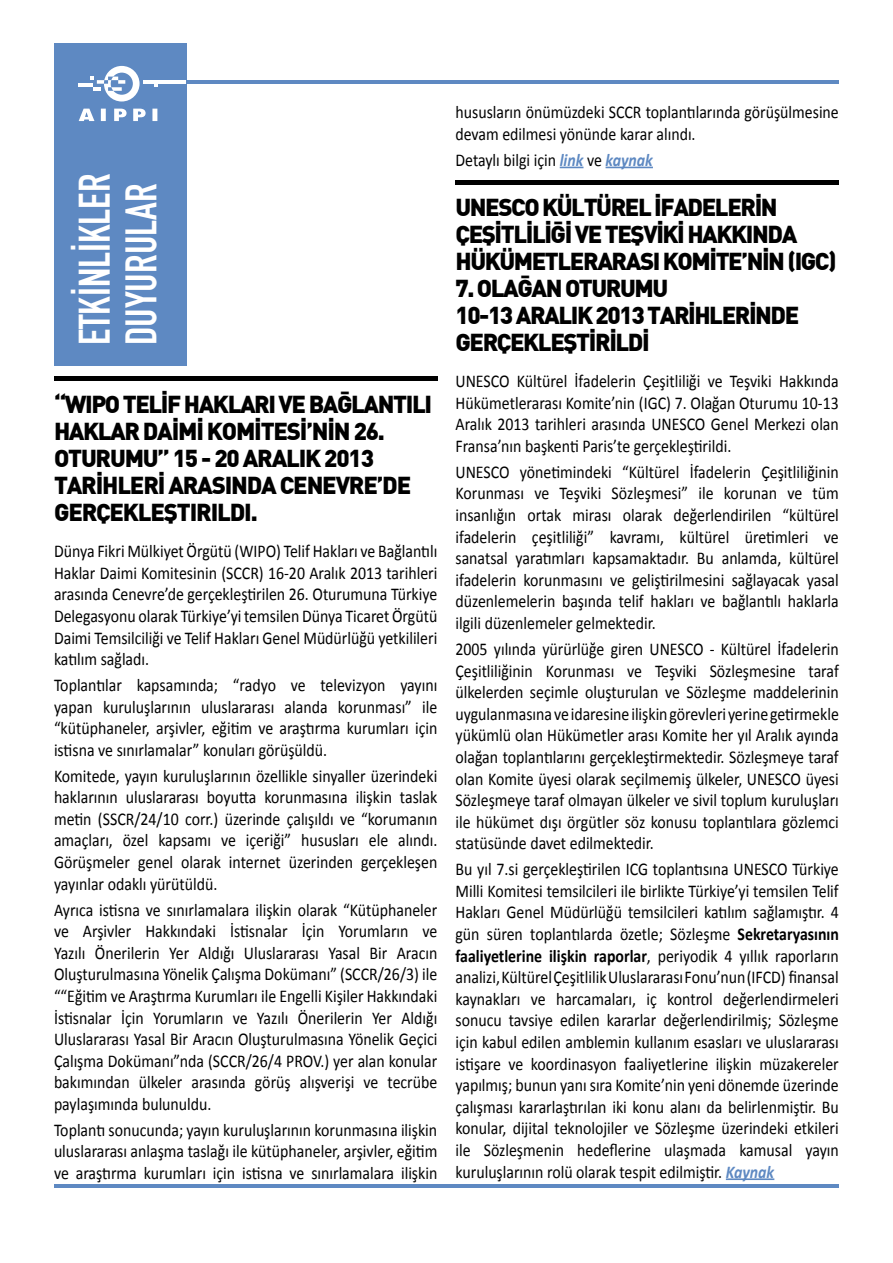
<style>
.page{position:relative;width:893px;height:1263px;background:#fff}
.page>*{position:absolute;margin:0;border:0;box-sizing:border-box;transform-origin:0 0}
.t1{font:43.5px/46.5px "DIN Engschrift Std";color:#fff}
.t2{font:900 24px/27px "DIN Bek";letter-spacing:-.06em;color:#000}
.t3{font:18px/21.6px "Calibri";color:#000;text-align:justify;scale:.88 1}
.s1{font-weight:700;font-style:italic;color:#5e89c2}
.s2{font-weight:700}
</style>
<div class="page">
<div style="left:54px;top:43px;width:132px;height:323px;background:#5e89c2"></div>
<hr style="left:78px;top:84px;width:15px;height:3px;background:#fff">
<hr style="left:143px;top:80px;width:50px;height:4px;background:#fff">
<svg style="left:79px;top:109px;width:78px;height:12px"></svg>
<svg style="left:90px;top:66px;width:50px;height:35px"></svg>
<hr style="left:186px;top:80px;width:653px;height:4px;background:#5e89c2">
<hr style="left:54px;top:1184px;width:785px;height:4px;background:#5e89c2">
<div style="left:54px;top:376px;width:383px;height:5px;background:#000"></div>
<hr style="left:455px;top:180px;width:384px;height:4px;background:#000">
<hr style="left:726px;top:1178px;width:48px;height:2px;background:#5e89c2">
<svg style="left:560px;top:167px;width:23px;height:1px"></svg>
<hr style="left:606px;top:167px;width:47px;height:1px;background:#5e89c2">
<h1 class="t1" style="left:72px;top:345px;width:173px;rotate:-90deg">ETKİNLİKLER<br>DUYURULAR</h1>
<h2 class="t2" style="left:54px;top:389px;width:380px">“WIPO TELİF HAKLARI VE BAĞLANTILI<br>HAKLAR DAİMİ KOMİTESİ’NİN 26.<br>OTURUMU” 15 - 20 ARALIK 2013<br>TARİHLERİ ARASINDA CENEVRE’DE<br>GERÇEKLEŞTIRILDI.</h2>
<p class="t3" style="left:54px;top:540px;width:437px">Dünya Fikri Mülkiyet Örgütü (WIPO) Telif Hakları ve Bağlantılı Haklar Daimi Komitesinin (SCCR) 16-20 Aralık 2013 tarihleri arasında Cenevre’de gerçekleştirilen 26. Oturumuna Türkiye Delegasyonu olarak Türkiye’yi temsilen Dünya Ticaret Örgütü Daimi Temsilciliği ve Telif Hakları Genel Müdürlüğü yetkilileri katılım sağladı.</p>
<p class="t3" style="left:54px;top:674px;width:437px">Toplantılar kapsamında; “radyo ve televizyon yayını yapan kuruluşlarının uluslararası alanda korunması” ile “kütüphaneler, arşivler, eğitim ve araştırma kurumları için istisna ve sınırlamalar” konuları görüşüldü.</p>
<p class="t3" style="left:54px;top:765px;width:437px">Komitede, yayın kuruluşlarının özellikle sinyaller üzerindeki haklarının uluslararası boyutta korunmasına ilişkin taslak metin (SSCR/24/10 corr.) üzerinde çalışıldı ve “korumanın amaçları, özel kapsamı ve içeriği” hususları ele alındı.<br>Görüşmeler genel olarak internet üzerinden gerçekleşen yayınlar odaklı yürütüldü.</p>
<p class="t3" style="left:54px;top:899px;width:437px">Ayrıca istisna ve sınırlamalara ilişkin olarak “Kütüphaneler ve Arşivler Hakkındaki İstisnalar İçin Yorumların ve Yazılı Önerilerin Yer Aldığı Uluslararası Yasal Bir Aracın Oluşturulmasına Yönelik Çalışma Dokümanı” (SCCR/26/3) ile ““Eğitim ve Araştırma Kurumları ile Engelli Kişiler Hakkındaki İstisnalar İçin Yorumların ve Yazılı Önerilerin Yer Aldığı Uluslararası Yasal Bir Aracın Oluşturulmasına Yönelik Geçici Çalışma Dokümanı”nda (SCCR/26/4 PROV.) yer alan konular bakımından ülkeler arasında görüş alışverişi ve tecrübe paylaşımında bulunuldu.</p>
<p class="t3" style="left:54px;top:1119px;width:437px">Toplantı sonucunda; yayın kuruluşlarının korunmasına ilişkin uluslararası anlaşma taslağı ile kütüphaneler, arşivler, eğitim ve araştırma kurumları için istisna ve sınırlamalara ilişkin</p>
<p class="t3" style="left:455px;top:102px;width:437px">hususların önümüzdeki SCCR toplantılarında görüşülmesine devam edilmesi yönünde karar alındı.</p>
<p class="t3" style="left:455px;top:149px;width:226px">Detaylı bilgi için <span class="s1">link</span> ve <span class="s1">kaynak</span></p>
<h2 class="t2" style="left:455px;top:193px;width:383px">UNESCO KÜLTÜREL İFADELERİN<br>ÇEŞİTLİLİĞİ VE TEŞVİKİ HAKKINDA<br>HÜKÜMETLERARASI KOMİTE’NİN (IGC)</h2>
<h2 class="t2" style="left:455px;top:274px;width:345px">7. OLAĞAN OTURUMU<br>10-13 ARALIK 2013 TARİHLERİNDE<br>GERÇEKLEŞTİRİLDİ</h2>
<p class="t3" style="left:455px;top:370px;width:437px">UNESCO Kültürel İfadelerin Çeşitliliği ve Teşviki Hakkında Hükümetlerarası Komite’nin (IGC) 7. Olağan Oturumu 10-13<br>Aralık 2013 tarihleri arasında UNESCO Genel Merkezi olan Fransa’nın başkenti Paris’te gerçekleştirildi.</p>
<p class="t3" style="left:455px;top:461px;width:437px">UNESCO yönetimindeki “Kültürel İfadelerin Çeşitliliğinin Korunması ve Teşviki Sözleşmesi” ile korunan ve tüm insanlığın ortak mirası olarak değerlendirilen “kültürel ifadelerin çeşitliliği” kavramı, kültürel üretimleri ve sanatsal yaratımları kapsamaktadır. Bu anlamda, kültürel ifadelerin korunmasını ve geliştirilmesini sağlayacak yasal düzenlemelerin başında telif hakları ve bağlantılı haklarla ilgili düzenlemeler gelmektedir.</p>
<p class="t3" style="left:455px;top:638px;width:437px">2005 yılında yürürlüğe giren UNESCO - Kültürel İfadelerin Çeşitliliğinin Korunması ve Teşviki Sözleşmesine taraf ülkelerden seçimle oluşturulan ve Sözleşme maddelerinin uygulanmasına ve idaresine ilişkin görevleri yerine getirmekle yükümlü olan Hükümetler arası Komite her yıl Aralık ayında olağan toplantılarını gerçekleştirmektedir. Sözleşmeye taraf olan Komite üyesi olarak seçilmemiş ülkeler, UNESCO üyesi Sözleşmeye taraf olmayan ülkeler ve sivil toplum kuruluşları ile hükümet dışı örgütler söz konusu toplantılara gözlemci statüsünde davet edilmektedir.</p>
<p class="t3" style="left:455px;top:858px;width:437px">Bu yıl 7.si gerçekleştirilen ICG toplantısına UNESCO Türkiye Milli Komitesi temsilcileri ile birlikte Türkiye’yi temsilen Telif Hakları Genel Müdürlüğü temsilcileri katılım sağlamıştır. 4 gün süren toplantılarda özetle; Sözleşme <span class="s2">Sekretaryasının faaliyetlerine ilişkin raporlar</span>, periyodik 4 yıllık raporların analizi, Kültürel Çeşitlilik Uluslararası Fonu’nun (IFCD) finansal kaynakları ve harcamaları, iç kontrol değerlendirmeleri sonucu tavsiye edilen kararlar değerlendirilmiş; Sözleşme için kabul edilen amblemin kullanım esasları ve uluslararası istişare ve koordinasyon faaliyetlerine ilişkin müzakereler yapılmış; bunun yanı sıra Komite’nin yeni dönemde üzerinde çalışması kararlaştırılan iki konu alanı da belirlenmiştir. Bu konular, dijital teknolojiler ve Sözleşme üzerindeki etkileri ile Sözleşmenin hedeflerine ulaşmada kamusal yayın kuruluşlarının rolü olarak tespit edilmiştir. <span class="s1">Kaynak</span></p>
</div>
